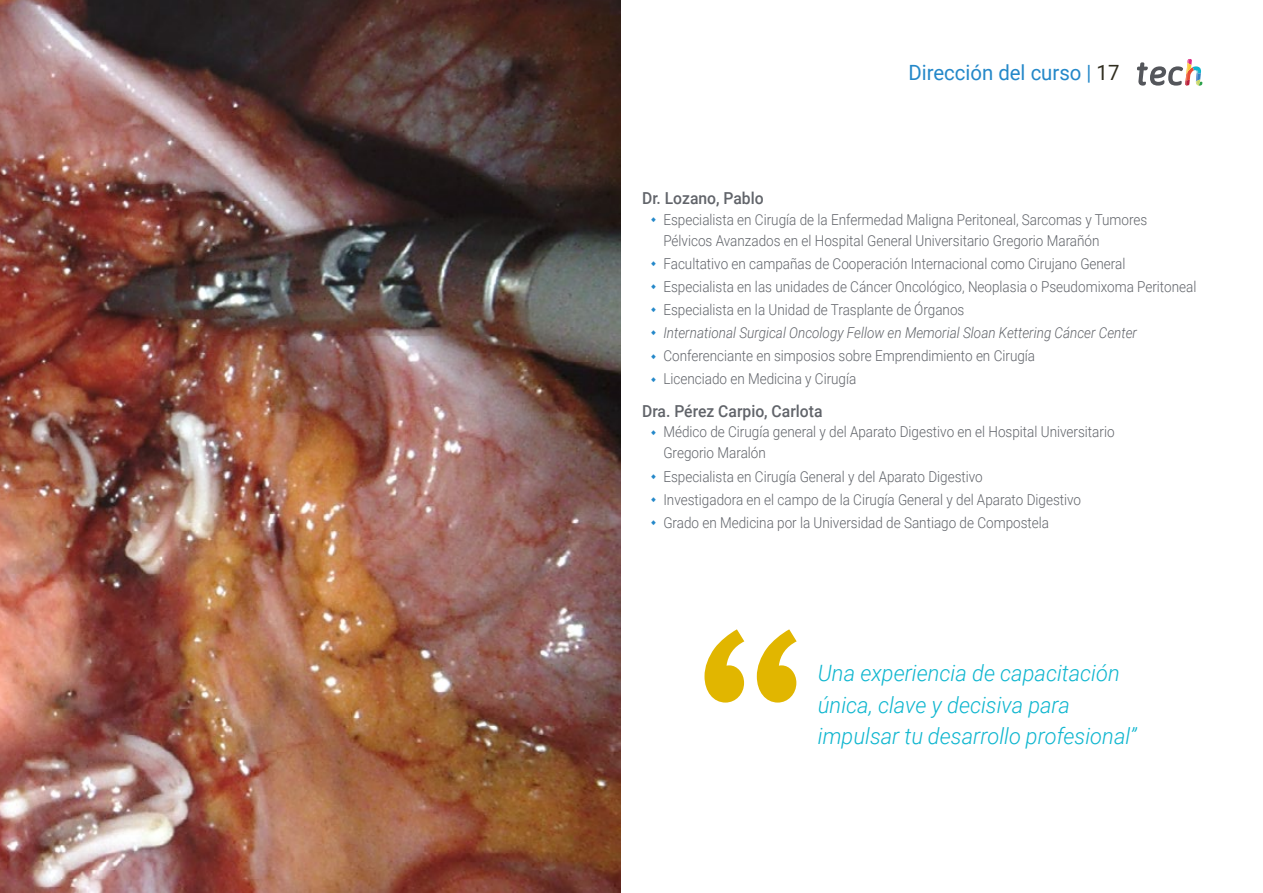
<style>
.page{position:relative;width:1263px;height:893px;background:#fff}
.page>*{position:absolute;margin:0;border:0;box-sizing:border-box;transform-origin:0 0}
.t1{font:italic 300 22.5px/31.5px "Roboto";color:#0fb6cf}
.t2{font:21px "Roboto";color:#2488c9}
.t3{font:500 16.5px "Roboto";color:#61646a;scale:.95 1}
.t4{font:300 15px/23.1px "Roboto";color:#61646a;scale:.9 1}
.t5{font:italic 300 15px "Roboto";color:#61646a;scale:.9 1}
.s1{color:#312e20}
</style>
<div class="page">
<img style="left:0;top:0;width:621px;height:893px">
<svg style="left:704px;top:629px;width:93px;height:74px"></svg>
<svg style="left:1137px;top:59px;width:65px;height:27px"></svg>
<h2 class="t2" style="left:908px;top:57px;width:213px">Dirección del curso | <span class="s1">17</span></h2>
<p class="t3" style="left:642px;top:186px;width:129px">Dr. Lozano, Pablo</p>
<p class="t4" style="left:663px;top:208px;width:539px;line-height:21px">Especialista en Cirugía de la Enfermedad Maligna Peritoneal, Sarcomas y Tumores<br>Pélvicos Avanzados en el Hospital General Universitario Gregorio Marañón</p>
<p class="t4" style="left:663px;top:251px;width:594px">Facultativo en campañas de Cooperación Internacional como Cirujano General<br>Especialista en las unidades de Cáncer Oncológico, Neoplasia o Pseudomixoma Peritoneal<br>Especialista en la Unidad de Trasplante de Órganos</p>
<p class="t5" style="left:663px;top:322px;width:528px">International Surgical Oncology Fellow en Memorial Sloan Kettering Cáncer Center</p>
<p class="t4" style="left:663px;top:344px;width:415px">Conferenciante en simposios sobre Emprendimiento en Cirugía<br>Licenciado en Medicina y Cirugía</p>
<p class="t3" style="left:642px;top:399px;width:191px">Dra. Pérez Carpio, Carlota</p>
<p class="t4" style="left:663px;top:421px;width:503px;line-height:21px">Médico de Cirugía general y del Aparato Digestivo en el Hospital Universitario<br>Gregorio Maralón</p>
<p class="t4" style="left:663px;top:464px;width:466px">Especialista en Cirugía General y del Aparato Digestivo<br>Investigadora en el campo de la Cirugía General y del Aparato Digestivo<br>Grado en Medicina por la Universidad de Santiago de Compostela</p>
<h1 class="t1" style="left:818px;top:657px;width:320px">Una experiencia de capacitación única, clave y decisiva para impulsar tu desarrollo profesional”</h1>
</div>
